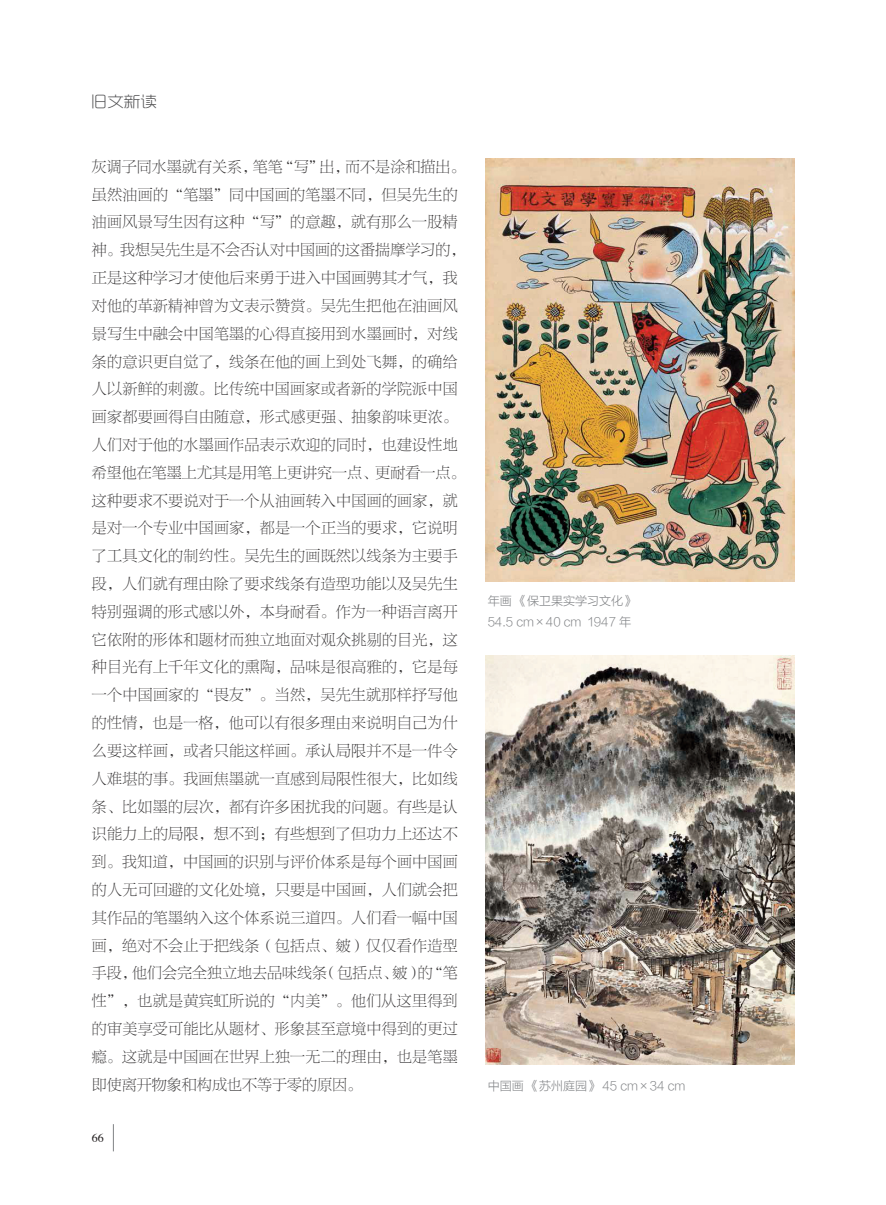
<style>
.page{position:relative;width:886px;height:1205px;background:#fff}
.page>*{position:absolute;margin:0;border:0;box-sizing:border-box;transform-origin:0 0}
.正文字体{font:15px/27.8px "FZNBSJW GB1 0";letter-spacing:.02em;color:#312f30}
.t1{font:300 15px "RTWS Yue Go Trial";color:#505052;scale:1.1 1}
.图注{font:12px "Lantinghei SC Extralight";color:#808285}
.t2{font:12px "Times";color:#231f20}
</style>
<div class="page">
<svg style="left:113px;top:1124px;width:1px;height:27px"></svg>
<img style="left:485px;top:159px;width:309px;height:423px">
<img style="left:485px;top:655px;width:309px;height:409px">
<p class="t1" style="left:91px;top:94px;width:61px">旧文新读</p>
<p class="正文字体" style="left:92px;top:153px;width:375px">灰调子同水墨就有关系，笔笔“写”出，而不是涂和描出。虽然油画的“笔墨”同中国画的笔墨不同，但吴先生的油画风景写生因有这种“写”的意趣，就有那么一股精神。我想吴先生是不会否认对中国画的这番揣摩学习的，正是这种学习才使他后来勇于进入中国画骋其才气，我对他的革新精神曾为文表示赞赏。吴先生把他在油画风景写生中融会中国笔墨的心得直接用到水墨画时，对线条的意识更自觉了，线条在他的画上到处飞舞，的确给人以新鲜的刺激。比传统中国画家或者新的学院派中国画家都要画得自由随意，形式感更强、抽象韵味更浓。人们对于他的水墨画作品表示欢迎的同时，也建设性地希望他在笔墨上尤其是用笔上更讲究一点、更耐看一点。这种要求不要说对于一个从油画转入中国画的画家，就是对一个专业中国画家，都是一个正当的要求，它说明了工具文化的制约性。吴先生的画既然以线条为主要手段，人们就有理由除了要求线条有造型功能以及吴先生特别强调的形式感以外，本身耐看。作为一种语言离开它依附的形体和题材而独立地面对观众挑剔的目光，这种目光有上千年文化的熏陶，品味是很高雅的，它是每一个中国画家的“畏友”。当然，吴先生就那样抒写他的性情，也是一格，他可以有很多理由来说明自己为什么要这样画，或者只能这样画。承认局限并不是一件令人难堪的事。我画焦墨就一直感到局限性很大，比如线条、比如墨的层次，都有许多困扰我的问题。有些是认识能力上的局限，想不到；有些想到了但功力上还达不到。我知道，中国画的识别与评价体系是每个画中国画的人无可回避的文化处境，只要是中国画，人们就会把其作品的笔墨纳入这个体系说三道四。人们看一幅中国画，绝对不会止于把线条（包括点、皴）仅仅看作造型手段，他们会完全独立地去品味线条（包括点、皴）的“笔性”，也就是黄宾虹所说的“内美”。他们从这里得到的审美享受可能比从题材、形象甚至意境中得到的更过瘾。这就是中国画在世界上独一无二的理由，也是笔墨即使离开物象和构成也不等于零的原因。</p>
<p class="t2" style="left:92px;top:1126px;width:13px">66</p>
<p class="图注" style="left:487px;top:594px;width:149px">年画 《保卫果实学习文化》</p>
<p class="图注" style="left:487px;top:615px;width:145px">54.5 cm×40 cm 1947 年</p>
<p class="图注" style="left:487px;top:1078px;width:199px">中国画 《苏州庭园》 45 cm×34 cm</p>
</div>
